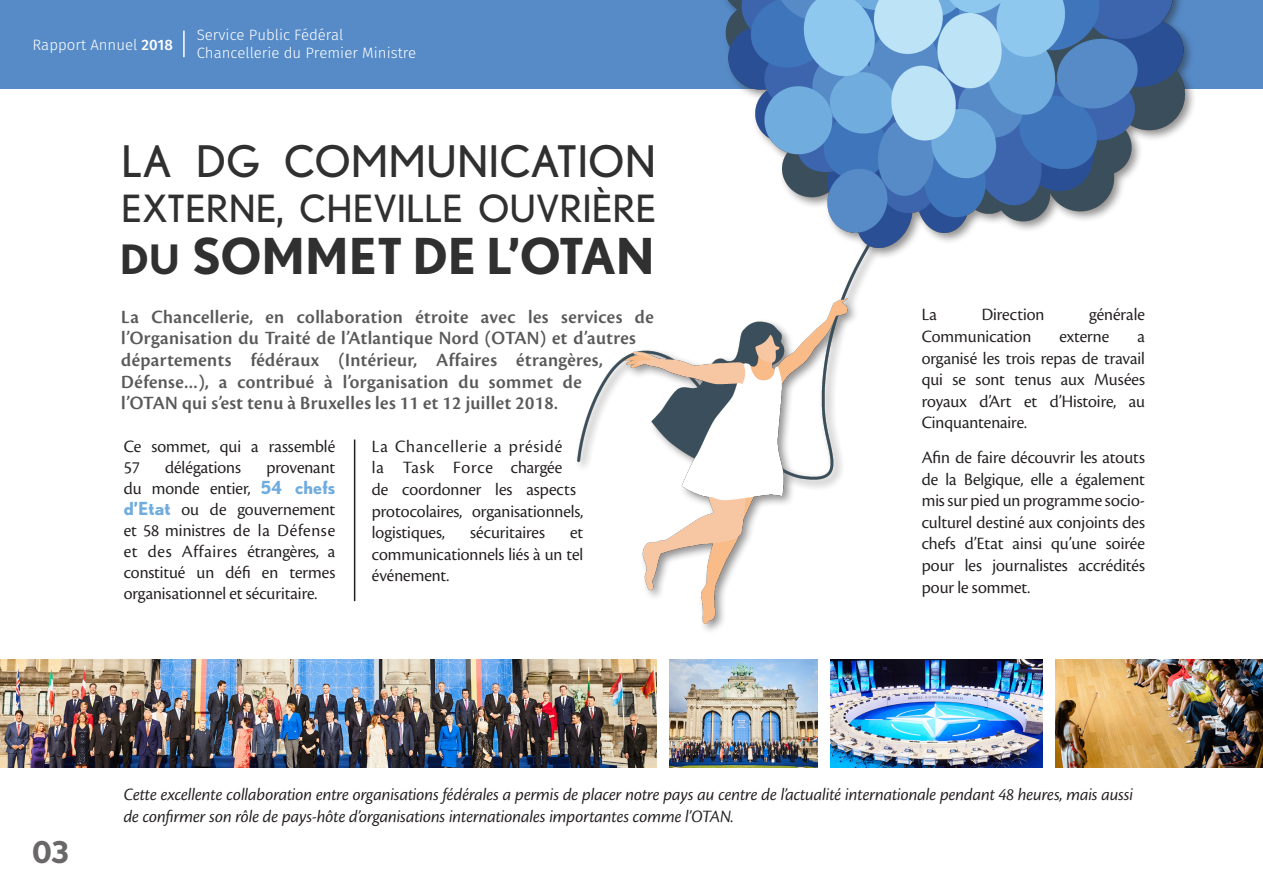
<style>
.page{position:relative;width:1263px;height:893px;background:#fff}
.page>*{position:absolute;margin:0;border:0;box-sizing:border-box;transform-origin:0 0}
.t1{font:700 49.5px "Nobel";color:#313030}
.t2{font:43.5px "Nobel";color:#313030}
.t3{font:37.5px "Nobel";color:#313030}
.t4{font:700 30px "Nobel";color:#696768}
.t5{font:19.5px/21.6px "Cronos Pro Semibold Disp";letter-spacing:.02em;color:#5a5959}
.t6{font:18px/21.6px "Cronos Pro Disp";color:#231f20;text-align:justify}
.t7{font:18px/21.6px "Cronos Pro Disp It";letter-spacing:-.005em;color:#231f20}
.t8{font:300 15px/18px "Fira Sans";color:#fff}
.s1{font-weight:500}
.s2{font-size:40.5px}
.s3{font-family:"Nobel";font-weight:700;color:#70acde}
</style>
<div class="page">
<div style="left:0;top:0;width:1263px;height:88px;background:#568bc8"></div>
<img style="left:30px;top:0;width:1206px;height:764px">
<img style="left:0;top:660px;width:656px;height:107px">
<img style="left:669px;top:660px;width:149px;height:107px">
<img style="left:831px;top:660px;width:211px;height:107px">
<img style="left:1055px;top:660px;width:208px;height:107px">
<hr style="left:354px;top:440px;width:1px;height:161px;background:#231f20">
<p class="t8" style="left:33px;top:35px;width:142px">Rapport Annuel <span class="s1">2018</span></p>
<p class="t8" style="left:197px;top:25px;width:221px">Service Public Fédéral<br>Chancellerie du Premier Ministre</p>
<h2 class="t2" style="left:121px;top:136px;width:536px">LA DG COMMUNICATION</h2>
<h3 class="t3" style="left:121px;top:187px;width:536px">EXTERNE, CHEVILLE OUVRIÈRE</h3>
<h1 class="t1" style="left:120px;top:226px;width:536px"><span class="s2">DU</span> SOMMET DE L’OTAN</h1>
<p class="t5" style="left:121px;top:306px;width:534px">La Chancellerie, en collaboration étroite avec les services de l’Organisation du Traité de l’Atlantique Nord (OTAN) et d’autres départements fédéraux (Intérieur, Affaires étrangères, Défense…), a contribué à l’organisation du sommet de<br>l’OTAN qui s’est tenu à Bruxelles les 11 et 12 juillet 2018.</p>
<p class="t6" style="left:372px;top:435px;width:213px;text-align:left">La Chancellerie a présidé<br>la Task Force chargée de coordonner les aspects protocolaires, organisationnels, logistiques,</p>
<p class="t6" style="left:124px;top:436px;width:213px;line-height:21px">Ce sommet, qui a rassemblé<br>57</p>
<p class="t6" style="left:165px;top:456px;width:77px">délégations</p>
<p class="t6" style="left:124px;top:457px;width:213px;line-height:21.1px;text-indent:143px">provenant du monde entier, <span class="s3">54 chefs d’Etat</span> ou de gouvernement et 58 ministres de la Défense et des Affaires étrangères, a constitué un défi en termes organisationnel et sécuritaire.</p>
<p class="t6" style="left:470px;top:522px;width:76px">sécuritaires</p>
<p class="t6" style="left:372px;top:522px;width:213px;text-indent:198px">et communicationnels liés à un tel événement.</p>
<p class="t6" style="left:922px;top:304px;width:17px">La</p>
<p class="t6" style="left:982px;top:304px;width:64px">Direction</p>
<p class="t6" style="left:1089px;top:304px;width:57px">générale</p>
<p class="t6" style="left:922px;top:326px;width:111px">Communication</p>
<p class="t6" style="left:1059px;top:326px;width:52px">externe</p>
<p class="t6" style="left:922px;top:326px;width:225px;text-indent:216px">a organisé les trois repas de travail qui se sont tenus aux Musées royaux d’Art et d’Histoire, au Cinquantenaire.</p>
<p class="t6" style="left:922px;top:446px;width:225px">Afin de faire découvrir les atouts de la Belgique, elle a également mis sur pied un programme socio&shy;culturel destiné aux conjoints des chefs d’Etat ainsi qu’une soirée pour les journalistes accrédités pour le sommet.</p>
<h3 class="t4" style="left:33px;top:834px;width:38px">03</h3>
<p class="t7" style="left:124px;top:784px;width:1011px">Cette excellente collaboration entre organisations fédérales a permis de placer notre pays au centre de l’actualité internationale pendant 48 heures, mais aussi de confirmer son rôle de pays-hôte d’organisations internationales importantes comme l’OTAN.</p>
</div>
